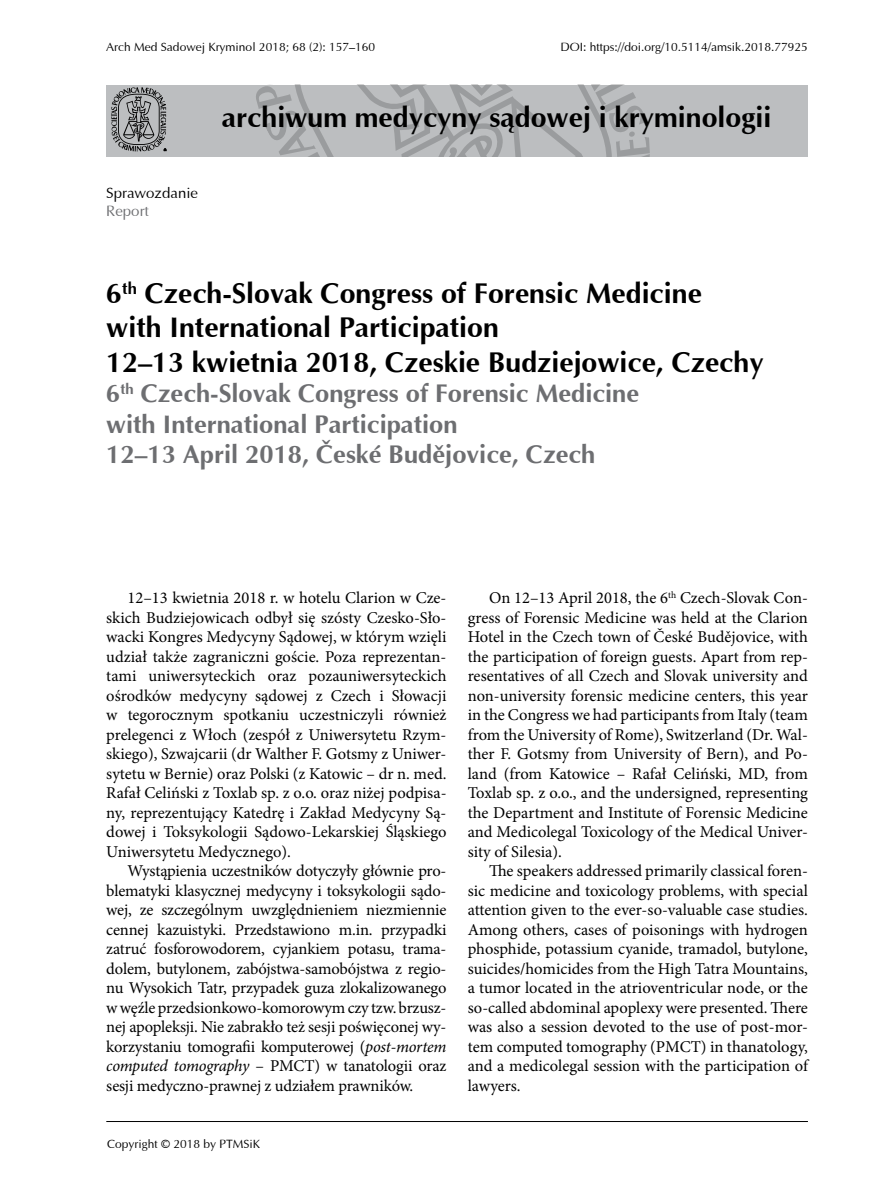
<style>
.page{position:relative;width:893px;height:1191px;background:#fff}
.page>*{position:absolute;margin:0;border:0;box-sizing:border-box;transform-origin:0 0}
.t1{font:700 28.5px/34.2px "Ottawa";color:#000}
.t2{font:700 25.5px/30.6px "Ottawa";color:#6d6e71}
.t3{font:16.5px/19.5px "Minion Pro";letter-spacing:-.005em;color:#000;text-align:justify}
.t4{font:15px "Ottawa";color:#000}
.t5{font:15px "Ottawa";color:#6d6e71}
.t6{font:12px "Ottawa";color:#000}
.s1{font-style:italic}
</style>
<div class="page">
<div style="left:106px;top:85px;width:702px;height:71px;background:#bcbec0"></div>
<svg style="left:256px;top:85px;width:394px;height:71px"></svg>
<svg style="left:111px;top:87px;width:56px;height:64px"></svg>
<hr style="left:106px;top:1121px;width:702px;height:1px;background:#000">
<p class="t6" style="left:106px;top:40px;width:270px">Arch Med Sadowej Kryminol 2018; 68 (2): 157–160</p>
<p class="t6" style="left:560px;top:40px;width:249px">DOI: https://doi.org/10.5114/amsik.2018.77925</p>
<p class="t4" style="left:106px;top:183px;width:93px">Sprawozdanie</p>
<p class="t5" style="left:106px;top:202px;width:44px">Report</p>
<h1 class="t1" style="left:222px;top:99px;width:551px">archiwum medycyny sądowej i kryminologii</h1>
<h1 class="t1" style="left:106px;top:276px;width:659px">6<sup>th</sup> Czech-Slovak Congress of Forensic Medicine with International Participation<br>12–13 kwietnia 2018, Czeskie Budziejowice, Czechy</h1>
<h2 class="t2" style="left:106px;top:378px;width:534px">6<sup>th</sup> Czech-Slovak Congress of Forensic Medicine with International Participation<br>12–13 April 2018, České Budějovice, Czech</h2>
<p class="t3" style="left:106px;top:588px;width:342px;text-indent:21px">12–13 kwietnia 2018 r. w hotelu Clarion w Cze&shy;skich Budziejowicach odbył się szósty Czesko-Sło&shy;wacki Kongres Medycyny Sądowej, w którym wzięli udział także zagraniczni goście. Poza reprezentan&shy;tami uniwersyteckich oraz pozauniwersyteckich ośrodków medycyny sądowej z Czech i Słowacji w tegorocznym spotkaniu uczestniczyli również prelegenci z Włoch (zespół z Uniwersytetu Rzym&shy;skiego), Szwajcarii (dr Walther F. Gotsmy z Uniwer&shy;sytetu w Bernie) oraz Polski (z Katowic – dr n. med.<br>Rafał Celiński z Toxlab sp. z o.o. oraz niżej podpisa&shy;ny, reprezentujący Katedrę i Zakład Medycyny Są&shy;dowej i Toksykologii Sądowo-Lekarskiej Śląskiego Uniwersytetu Medycznego).</p>
<p class="t3" style="left:106px;top:861px;width:342px;text-indent:21px">Wystąpienia uczestników dotyczyły głównie pro&shy;blematyki klasycznej medycyny i toksykologii sądo&shy;wej, ze szczególnym uwzględnieniem niezmiennie cennej kazuistyki. Przedstawiono m.in. przypadki zatruć fosforowodorem, cyjankiem potasu, trama&shy;dolem, butylonem, zabójstwa-samobójstwa z regio&shy;nu Wysokich Tatr, przypadek guza zlokalizowanego w węźle przedsionkowo-komorowym czy tzw. brzusz&shy;nej apopleksji. Nie zabrakło też sesji poświęconej wy&shy;korzystaniu tomografii komputerowej (<span class="s1">post-mortem computed tomography</span> – PMCT) w tanatologii oraz sesji medyczno-prawnej z udziałem prawników.</p>
<p class="t6" style="left:107px;top:1136px;width:155px">Copyright © 2018 by PTMSiK</p>
<p class="t3" style="left:468px;top:588px;width:342px;text-indent:21px">On 12–13 April 2018, the 6<sup>th</sup> Czech-Slovak Con&shy;gress of Forensic Medicine was held at the Clarion Hotel in the Czech town of České Budějovice, with the participation of foreign guests. Apart from rep&shy;resentatives of all Czech and Slovak university and non-university forensic medicine centers, this year in the Congress we had participants from Italy (team from the University of Rome), Switzerland (Dr. Wal&shy;ther F. Gotsmy from University of Bern), and Po&shy;land (from Katowice – Rafał Celiński, MD, from Toxlab sp. z o.o., and the undersigned, representing the Department and Institute of Forensic Medicine and Medicolegal Toxicology of the Medical Univer&shy;sity of Silesia).</p>
<p class="t3" style="left:468px;top:861px;width:342px;text-indent:21px">The speakers addressed primarily classical foren&shy;sic medicine and toxicology problems, with special attention given to the ever-so-valuable case studies.<br>Among others, cases of poisonings with hydrogen phosphide, potassium cyanide, tramadol, butylone, suicides/homicides from the High Tatra Mountains, a tumor located in the atrioventricular node, or the so-called abdominal apoplexy were presented. There was also a session devoted to the use of post-mor&shy;tem computed tomography (PMCT) in thanatology, and a medicolegal session with the participation of lawyers.</p>
</div>
